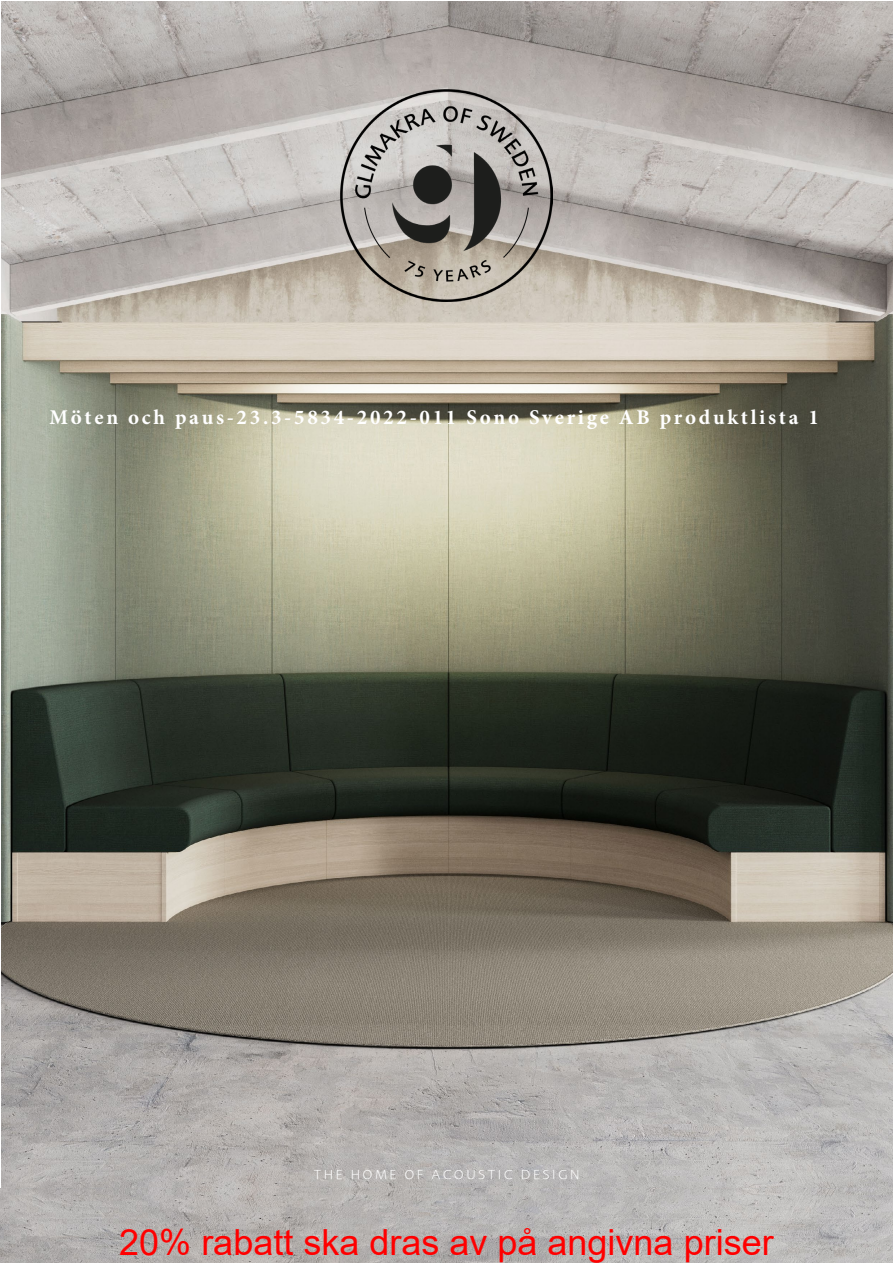
<style>
.page{position:relative;width:893px;height:1263px;background:#fff}
.page>*{position:absolute;margin:0;border:0;box-sizing:border-box;transform-origin:0 0}
.t1{font:36px "Arial";color:#f00}
.t2{font:700 21px "Minion Pro";letter-spacing:.13em;color:#fff}
.t3{font:300 13.5px "Foundry Sans";letter-spacing:.2em;color:#fff}
</style>
<div class="page">
<img style="left:1px;top:1px;width:892px;height:1187px">
<img style="left:0;top:1188px;width:893px;height:75px">
<img style="left:340px;top:89px;width:213px;height:213px">
<p class="t2" style="left:50px;top:403px;width:771px">Möten och paus-23.3-5834-2022-011 Sono Sverige AB produktlista 1</p>
<p class="t3" style="left:314px;top:1166px;width:267px">THE HOME OF ACOUSTIC DESIGN</p>
<h1 class="t1" style="left:119px;top:1217px;width:656px">20% rabatt ska dras av på angivna priser</h1>
</div>
